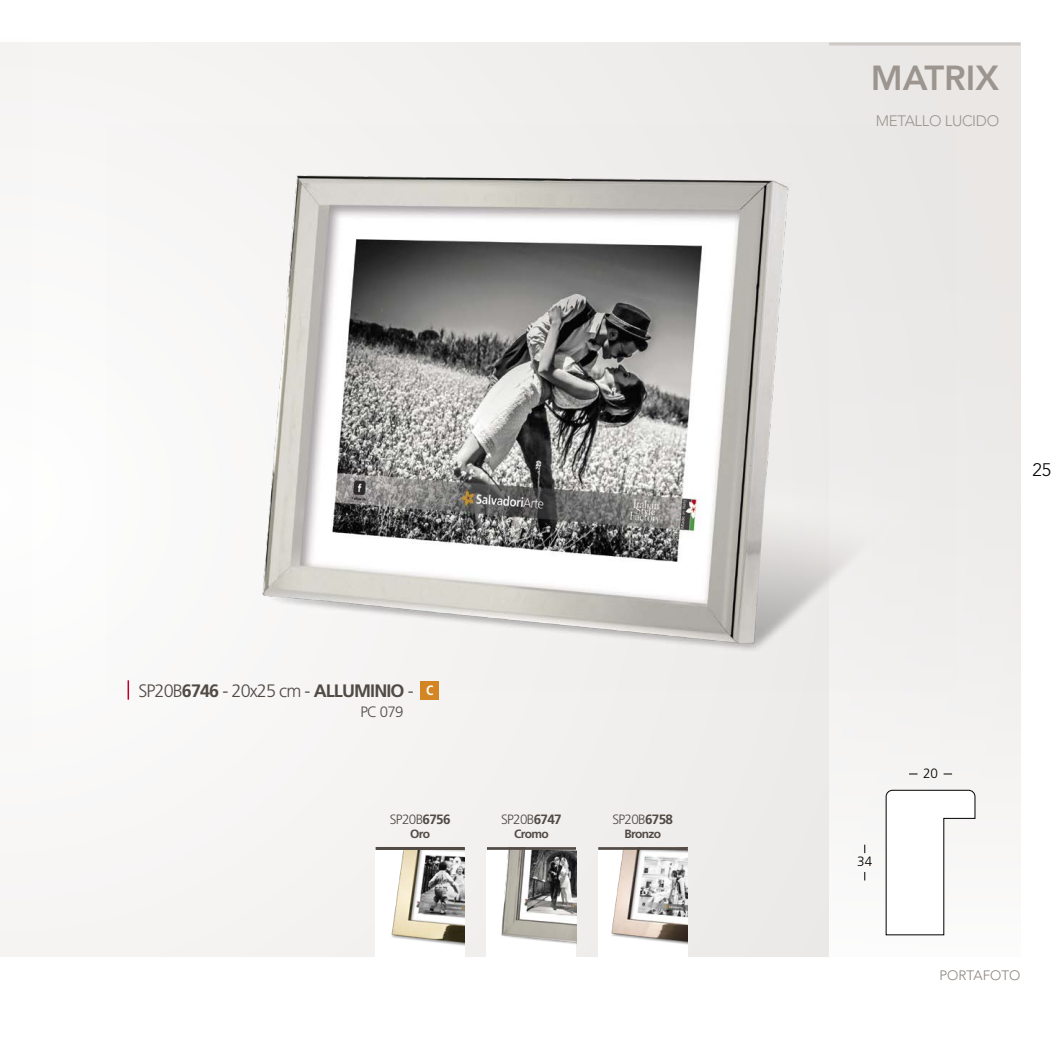
<style>
.page{position:relative;width:1063px;height:1063px;background:#fff}
.page>*{position:absolute;margin:0;border:0;box-sizing:border-box;transform-origin:0 0}
.t1{font:800 34.5px "Avenir LT Std";color:#9c948e}
.t2{font:300 18px "Frutiger LT Std";letter-spacing:-.05em;color:#514a45}
.t3{font:300 18px "Avenir LT Std";color:#000}
.t4{font:300 15px "Avenir LT Std";letter-spacing:-.02em;color:#9c948e}
.t5{font:300 15px "Frutiger LT Std";color:#514a45}
.t6{font:300 13.5px "Frutiger LT Std";letter-spacing:-.05em;color:#514a45}
.t7{font:300 13.5px "Avenir LT Std";color:#8b837d}
.t8{font:300 13.5px "Frutiger LT Std";color:#000}
.t9{font:700 12px "Frutiger LT Std";letter-spacing:-.05em;color:#514a45}
.s1{font-weight:700}
.s2{font-weight:700;font-stretch:condensed;font-size:13.5px;color:#fff}
</style>
<div class="page">
<div style="left:0;top:43px;width:1020px;height:914px;background:#f5f4f3"></div>
<div style="left:829px;top:43px;width:191px;height:914px;background:linear-gradient(to bottom,#e7e4e2,#f7f6f6)"></div>
<img style="left:487px;top:850px;width:89px;height:107px">
<img style="left:598px;top:850px;width:89px;height:107px">
<img style="left:376px;top:850px;width:89px;height:107px">
<hr style="left:598px;top:847px;width:89px;height:3px;background:#514a45">
<hr style="left:487px;top:847px;width:89px;height:3px;background:#514a45">
<div style="left:421px;top:681px;width:18px;height:18px;background:#d48625"></div>
<hr style="left:829px;top:43px;width:191px;height:3px;background:#514a45">
<svg style="left:886px;top:790px;width:89px;height:145px"></svg>
<img style="left:127px;top:124px;width:829px;height:566px">
<img style="left:0;top:42px;width:31px;height:502px">
<hr style="left:376px;top:847px;width:89px;height:3px;background:#514a45">
<div style="left:890px;top:846px;width:50px;height:31px;background:#fff"></div>
<p class="t2" style="left:138px;top:680px;width:297px">SP20B<span class="s1">6746</span> - 20x25 cm - <span class="s1">ALLUMINIO</span> - <span class="s2">C</span></p>
<p class="t5" style="left:360px;top:703px;width:44px">PC 079</p>
<p class="t6" style="left:390px;top:811px;width:62px">SP20B<span class="s1">6756</span></p>
<p class="t9" style="left:410px;top:827px;width:21px">Oro</p>
<p class="t6" style="left:501px;top:811px;width:62px">SP20B<span class="s1">6747</span></p>
<p class="t9" style="left:514px;top:827px;width:36px">Cromo</p>
<p class="t6" style="left:612px;top:811px;width:62px">SP20B<span class="s1">6758</span></p>
<p class="t9" style="left:624px;top:827px;width:38px">Bronzo</p>
<h1 class="t1" style="left:871px;top:57px;width:130px">MATRIX</h1>
<p class="t4" style="left:876px;top:112px;width:125px">METALLO LUCIDO</p>
<p class="t3" style="left:1032px;top:459px;width:20px">25</p>
<p class="t8" style="left:857px;top:854px;width:17px">34</p>
<p class="t8" style="left:923px;top:766px;width:17px">20</p>
<p class="t7" style="left:940px;top:967px;width:82px">PORTAFOTO</p>
</div>
